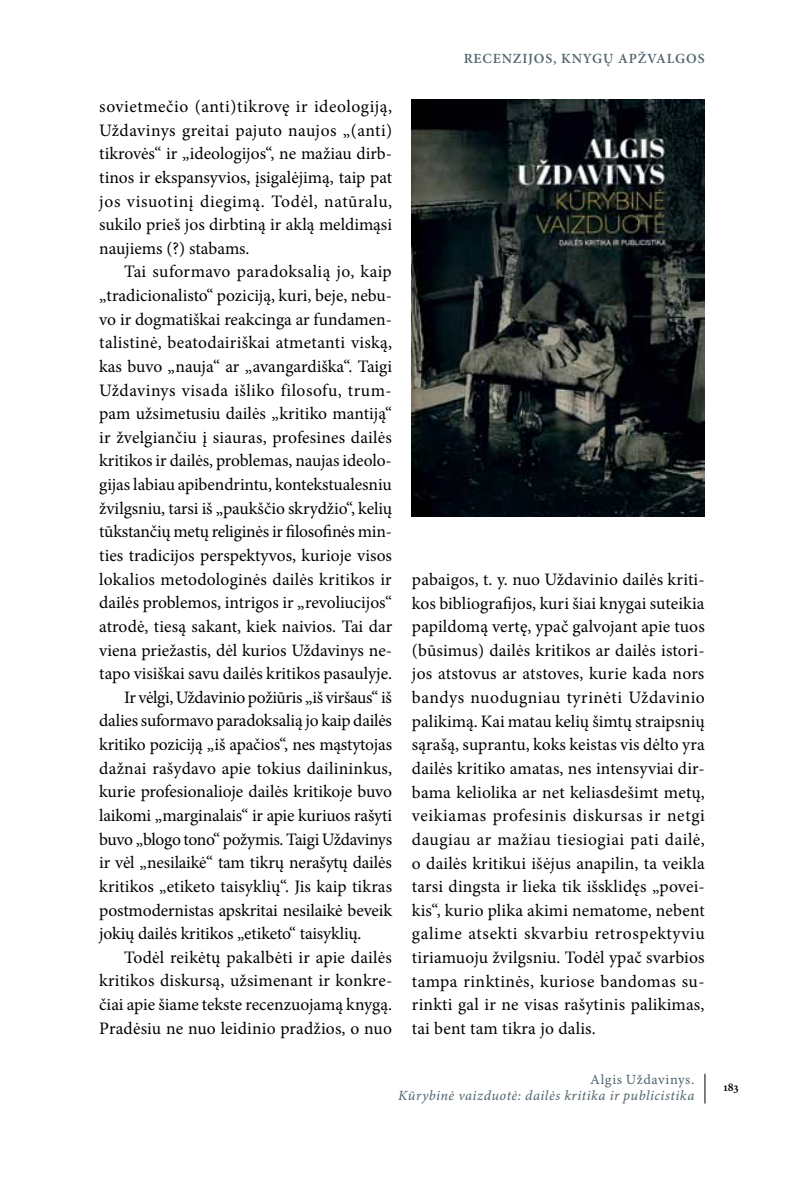
<style>
.page{position:relative;width:804px;height:1191px;background:#fff}
.page>*{position:absolute;margin:0;border:0;box-sizing:border-box;transform-origin:0 0}
.t1{font:17.5px/23.6px "Minion Pro";color:#000;text-align:justify}
.t2{font:17.5px "Minion Pro";letter-spacing:.025em;color:#000}
.t3{font:17.5px "Minion Pro";letter-spacing:.02em;color:#000}
.t4{font:17.5px "Minion Pro";letter-spacing:-.02em;color:#000}
.t5{font:14px "Minion Pro It Capt";letter-spacing:.035em;color:#53656e}
.t6{font:600 14px "Minion Pro";letter-spacing:.06em;color:#53656e}
.t7{font:14px "Minion Pro Capt";letter-spacing:.04em;color:#53656e}
.t8{font:600 12.25px "Minion Pro";color:#000}
</style>
<div class="page">
<hr style="left:704px;top:1073px;width:1px;height:30px;background:#000">
<img style="left:412px;top:99px;width:292px;height:418px">
<p class="t1" style="left:99px;top:95px;width:294px">sovietmečio (anti)tikrovę ir ideologiją, Uždavinys greitai pajuto naujos „(anti) tikrovės“ ir „ideologijos“, ne mažiau dirb&shy;tinos ir ekspansyvios, įsigalėjimą, taip pat jos visuotinį diegimą. Todėl, natūralu, sukilo prieš jos dirbtiną ir aklą meldimąsi naujiems (?) stabams.</p>
<p class="t2" style="left:124px;top:260px;width:269px">Tai suformavo paradoksalią jo, kaip</p>
<p class="t1" style="left:99px;top:284px;width:294px">„tradicionalisto“ poziciją, kuri, beje, nebu-</p>
<p class="t1" style="left:99px;top:307px;width:294px">vo ir dogmatiškai reakcinga ar fundamen-</p>
<p class="t3" style="left:99px;top:331px;width:294px">talistinė, beatodairiškai atmetanti viską,</p>
<p class="t1" style="left:99px;top:354px;width:294px">kas buvo „nauja“ ar „avangardiška“. Taigi</p>
<p class="t2" style="left:99px;top:378px;width:294px">Uždavinys visada išliko filosofu, trum-</p>
<p class="t1" style="left:99px;top:402px;width:294px">pam užsimetusiu dailės „kritiko mantiją“</p>
<p class="t1" style="left:99px;top:425px;width:294px">ir žvelgiančiu į siauras, profesines dailės</p>
<p class="t1" style="left:99px;top:449px;width:294px">kritikos ir dailės, problemas, naujas ideolo-</p>
<p class="t1" style="left:99px;top:473px;width:294px">gijas labiau apibendrintu, kontekstualesniu</p>
<p class="t1" style="left:99px;top:496px;width:294px">žvilgsniu, tarsi iš „paukščio skrydžio“, kelių</p>
<p class="t1" style="left:99px;top:520px;width:294px">tūkstančių metų religinės ir filosofinės min-</p>
<p class="t1" style="left:99px;top:543px;width:294px">ties tradicijos perspektyvos, kurioje visos</p>
<p class="t1" style="left:99px;top:567px;width:294px">lokalios metodologinės dailės kritikos ir</p>
<p class="t1" style="left:99px;top:591px;width:294px">dailės problemos, intrigos ir „revoliucijos“</p>
<p class="t1" style="left:99px;top:614px;width:294px">atrodė, tiesą sakant, kiek naivios. Tai dar</p>
<p class="t1" style="left:99px;top:638px;width:294px">viena priežastis, dėl kurios Uždavinys ne-</p>
<p class="t1" style="left:99px;top:662px;width:294px">tapo visiškai savu dailės kritikos pasaulyje.</p>
<p class="t4" style="left:124px;top:685px;width:269px">Ir vėlgi, Uždavinio požiūris „iš viršaus“ iš</p>
<p class="t1" style="left:99px;top:709px;width:294px">dalies suformavo paradoksalią jo kaip dailės</p>
<p class="t1" style="left:99px;top:732px;width:294px">kritiko poziciją „iš apačios“, nes mąstytojas</p>
<p class="t1" style="left:99px;top:756px;width:294px">dažnai rašydavo apie tokius dailininkus,</p>
<p class="t1" style="left:99px;top:780px;width:294px">kurie profesionalioje dailės kritikoje buvo</p>
<p class="t1" style="left:99px;top:803px;width:294px">laikomi „marginalais“ ir apie kuriuos rašyti</p>
<p class="t1" style="left:99px;top:827px;width:294px">buvo „blogo tono“ požymis. Taigi Uždavinys</p>
<p class="t1" style="left:99px;top:851px;width:294px">ir vėl „nesilaikė“ tam tikrų nerašytų dailės</p>
<p class="t1" style="left:99px;top:874px;width:294px">kritikos „etiketo taisyklių“. Jis kaip tikras</p>
<p class="t1" style="left:99px;top:898px;width:295px">postmodernistas apskritai nesilaikė beveik</p>
<p class="t1" style="left:99px;top:921px;width:264px">jokių dailės kritikos „etiketo“ taisyklių.</p>
<p class="t1" style="left:124px;top:945px;width:269px">Todėl reikėtų pakalbėti ir apie dailės</p>
<p class="t1" style="left:99px;top:969px;width:294px">kritikos diskursą, užsimenant ir konkre-</p>
<p class="t1" style="left:99px;top:992px;width:294px">čiai apie šiame tekste recenzuojamą knygą.</p>
<p class="t1" style="left:99px;top:1016px;width:294px">Pradėsiu ne nuo leidinio pradžios, o nuo</p>
<p class="t6" style="left:464px;top:49px;width:242px">RECENZIJOS, KNYGŲ APŽVALGOS</p>
<p class="t1" style="left:412px;top:567px;width:294px">pabaigos, t. y. nuo Uždavinio dailės kriti&shy;kos bibliografijos, kuri šiai knygai suteikia papildomą vertę, ypač galvojant apie tuos (būsimus) dailės kritikos ar dailės istori&shy;jos atstovus ar atstoves, kurie kada nors bandys nuodugniau tyrinėti Uždavinio palikimą. Kai matau kelių šimtų straipsnių sąrašą, suprantu, koks keistas vis dėlto yra dailės kritiko amatas, nes intensyviai dir&shy;bama keliolika ar net keliasdešimt metų, veikiamas profesinis diskursas ir netgi daugiau ar mažiau tiesiogiai pati dailė, o dailės kritikui išėjus anapilin, ta veikla tarsi dingsta ir lieka tik išsklidęs „povei&shy;kis“, kurio plika akimi nematome, nebent galime atsekti skvarbiu retrospektyviu tiriamuoju žvilgsniu. Todėl ypač svarbios tampa rinktinės, kuriose bandomas su&shy;rinkti gal ir ne visas rašytinis palikimas, tai bent tam tikra jo dalis.</p>
<p class="t7" style="left:590px;top:1071px;width:106px">Algis Uždavinys.</p>
<p class="t5" style="left:398px;top:1086px;width:297px">Kūrybinė vaizduotė: dailės kritika ir publicistika</p>
<p class="t8" style="left:723px;top:1078px;width:17px">183</p>
</div>
